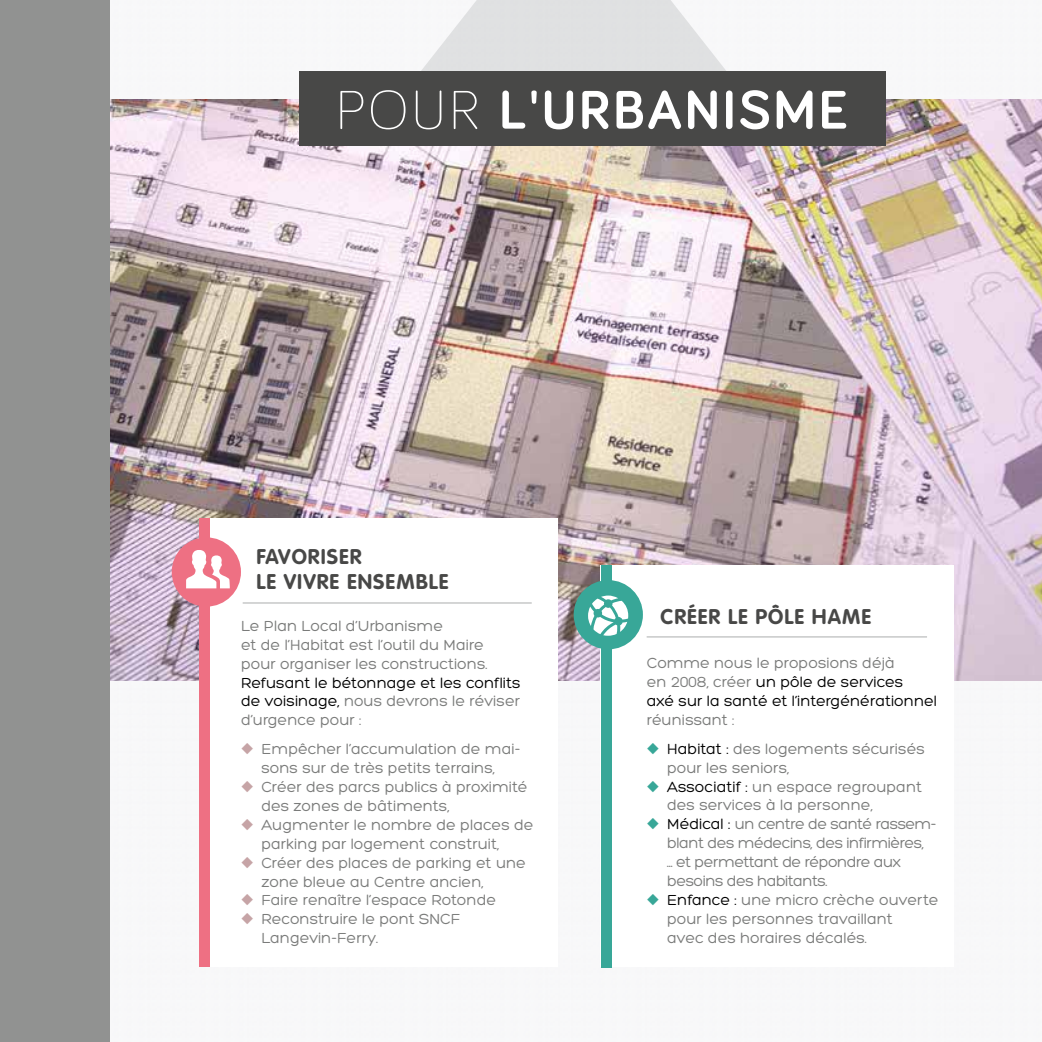
<style>
.page{position:relative;width:1042px;height:1042px;background:#fff}
.page>*{position:absolute;margin:0;border:0;box-sizing:border-box;transform-origin:0 0}
.t1{font:700 56px "Bariol";letter-spacing:.05em;color:#fff}
.t2{font:700 21px/25.2px "VAG Rounded Std";letter-spacing:.05em;color:#484847}
.t3{font:15.75px/18.9px "Hero";color:#7a7b7a}
.t4{font:15.75px/18.9px "Hero";color:#000;text-align:justify}
.t5{font:15.75px/18.9px "Hero";letter-spacing:-.03em;color:#7a7b7a}
.s1{font-weight:300}
.s2{color:#7a7b7a}
.s3{color:#c6a4a6}
.s4{color:#38a798}
.s5{color:#000}
</style>
<div class="page">
<svg style="left:109px;top:0;width:617px;height:99px"></svg>
<img style="left:109px;top:99px;width:933px;height:581px">
<div style="left:601px;top:565px;width:353px;height:402px;background:#fff"></div>
<div style="left:204px;top:518px;width:353px;height:449px;background:#fff"></div>
<div style="left:199px;top:518px;width:10px;height:449px;background:#ee7083"></div>
<div style="left:601px;top:565px;width:10px;height:402px;background:#38a798"></div>
<div style="left:172px;top:537px;width:69px;height:69px;background:#ee7083;border-radius:50%"></div>
<div style="left:574px;top:580px;width:69px;height:69px;background:#38a798;border-radius:50%"></div>
<hr style="left:243px;top:602px;width:289px;height:2px;background:#cfd0d0">
<hr style="left:646px;top:636px;width:281px;height:2px;background:#cfd0d0">
<div style="left:0;top:0;width:109px;height:1042px;background:#919291"></div>
<div style="left:300px;top:71px;width:586px;height:75px;background:#484847"></div>
<h1 class="t1" style="left:335px;top:71px;width:514px"><span class="s1">POUR</span> L'URBANISME</h1>
<h2 class="t2" style="left:256px;top:544px;width:194px">FAVORISER<br>LE VIVRE ENSEMBLE</h2>
<p class="t3" style="left:241px;top:616px;width:248px">Le Plan Local d’Urbanisme<br>et de l’Habitat est l’outil du Maire pour organiser les constructions.</p>
<p class="t4" style="left:241px;top:673px;width:281px">Refusant le bétonnage et les conflits de voisinage, <span class="s2">nous devrons le réviser d’urgence pour :</span></p>
<p class="t3" style="left:241px;top:740px;width:281px;text-align:center"><span class="s3">◆</span> Empêcher l’accumulation de mai&shy;sons sur de très petits terrains,</p>
<p class="t3" style="left:261px;top:777px;width:268px;text-indent:-20px"><span class="s3">◆</span> Créer des parcs publics à proximité des zones de bâtiments,</p>
<p class="t3" style="left:261px;top:815px;width:274px;text-indent:-20px"><span class="s3">◆</span> Augmenter le nombre de places de parking par logement construit,</p>
<p class="t3" style="left:261px;top:853px;width:266px;text-indent:-20px"><span class="s3">◆</span> Créer des places de parking et une zone bleue au Centre ancien,</p>
<p class="t3" style="left:241px;top:891px;width:256px"><span class="s3">◆</span> Faire renaître l’espace Rotonde</p>
<p class="t3" style="left:261px;top:910px;width:200px;text-indent:-20px"><span class="s3">◆</span> Reconstruire le pont SNCF<br>Langevin-Ferry.</p>
<h2 class="t2" style="left:660px;top:605px;width:212px">CRÉER LE PÔLE HAME</h2>
<p class="t4" style="left:647px;top:654px;width:292px;text-align:left"><span class="s2">Comme nous le proposions déjà<br>en 2008, créer</span> un pôle de services<br>axé sur la santé et l’intergénérationnel</p>
<p class="t3" style="left:647px;top:710px;width:89px">réunissant :</p>
<p class="t3" style="left:667px;top:739px;width:259px;text-indent:-20px"><span class="s4">◆</span> <span class="s5">Habitat :</span> des logements sécurisés pour les seniors,</p>
<p class="t3" style="left:667px;top:777px;width:256px;text-indent:-20px"><span class="s4">◆</span> <span class="s5">Associatif :</span> un espace regroupant des services à la personne,</p>
<p class="t5" style="left:667px;top:815px;width:271px;text-indent:-20px"><span class="s4">◆</span> <span class="s5">Médical :</span> un centre de santé rassem&shy;blant des médecins, des infirmières,<br>… et permettant de répondre aux besoins des habitants.</p>
<p class="t3" style="left:667px;top:890px;width:273px;text-indent:-20px"><span class="s4">◆</span> <span class="s5">Enfance :</span> une micro crèche ouverte pour les personnes travaillant<br>avec des horaires décalés.</p>
</div>
